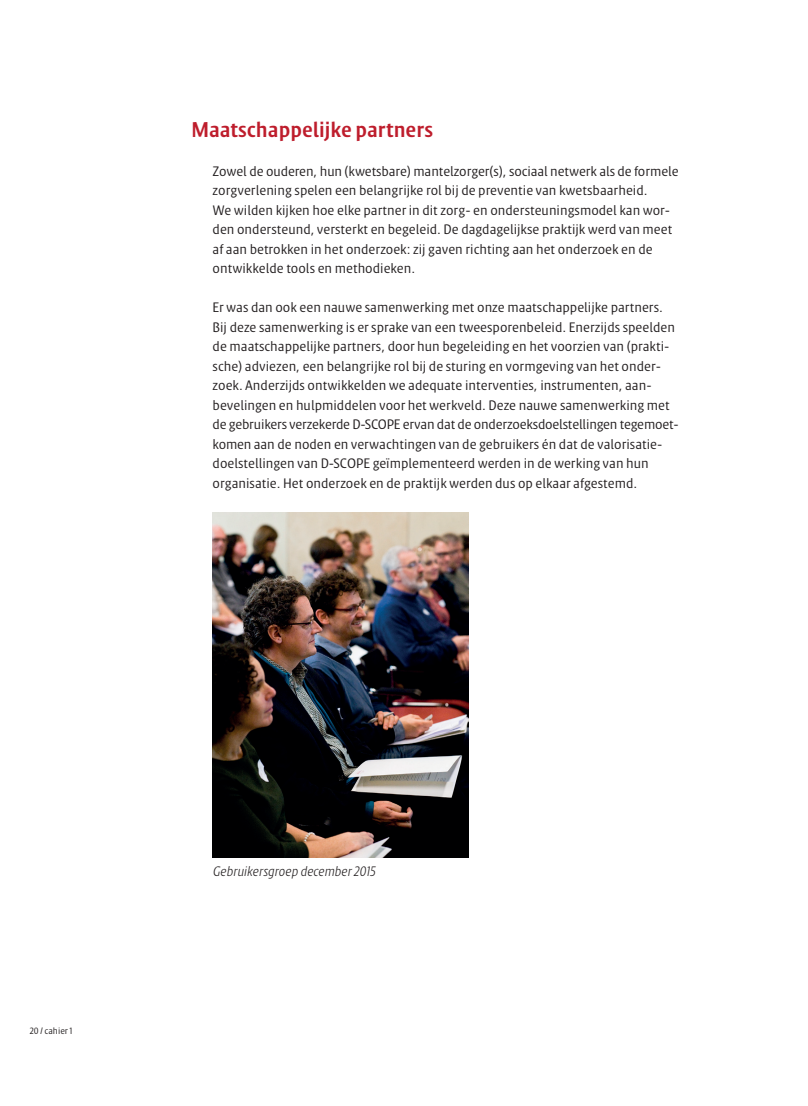
<style>
.page{position:relative;width:808px;height:1106px;background:#fff}
.page>*{position:absolute;margin:0;border:0;box-sizing:border-box;transform-origin:0 0}
.t1{font:700 21px "Klaus FY";color:#be1d2c}
.t2{font:13.5px/19.5px "Klaus FY";color:#231f20}
.t3{font:italic 300 13.5px "Klaus FY";color:#231f20}
.t4{font:9px "Klaus FY";color:#231f20}
</style>
<div class="page">
<img style="left:213px;top:513px;width:256px;height:344px">
<h1 class="t1" style="left:191px;top:116px;width:243px">Maatschappelijke partners</h1>
<p class="t2" style="left:213px;top:160px;width:467px">Zowel de ouderen, hun (kwetsbare) mantelzorger(s), sociaal netwerk als de formele zorgverlening spelen een belangrijke rol bij de preventie van kwetsbaarheid.<br>We wilden kijken hoe elke partner in dit zorg- en ondersteuningsmodel kan wor&shy;den ondersteund, versterkt en begeleid. De dagdagelijkse praktijk werd van meet af aan betrokken in het onderzoek: zij gaven richting aan het onderzoek en de ontwikkelde tools en methodieken.</p>
<p class="t2" style="left:213px;top:297px;width:466px">Er was dan ook een nauwe samenwerking met onze maatschappelijke partners.<br>Bij deze samenwerking is er sprake van een tweesporenbeleid. Enerzijds speelden de maatschappelijke partners, door hun begeleiding en het voorzien van (prakti&shy;sche) adviezen, een belangrijke rol bij de sturing en vormgeving van het onder&shy;zoek. Anderzijds ontwikkelden we adequate interventies, instrumenten, aan&shy;bevelingen en hulpmiddelen voor het werkveld. Deze nauwe samenwerking met de gebruikers verzekerde D-SCOPE ervan dat de onderzoeksdoelstellingen tegemoet&shy;komen aan de noden en verwachtingen van de gebruikers én dat de valorisatie&shy;doelstellingen van D-SCOPE geïmplementeerd werden in de werking van hun organisatie. Het onderzoek en de praktijk werden dus op elkaar afgestemd.</p>
<p class="t4" style="left:30px;top:1025px;width:44px">20 / cahier 1</p>
<p class="t3" style="left:213px;top:863px;width:164px">Gebruikersgroep december 2015</p>
</div>
